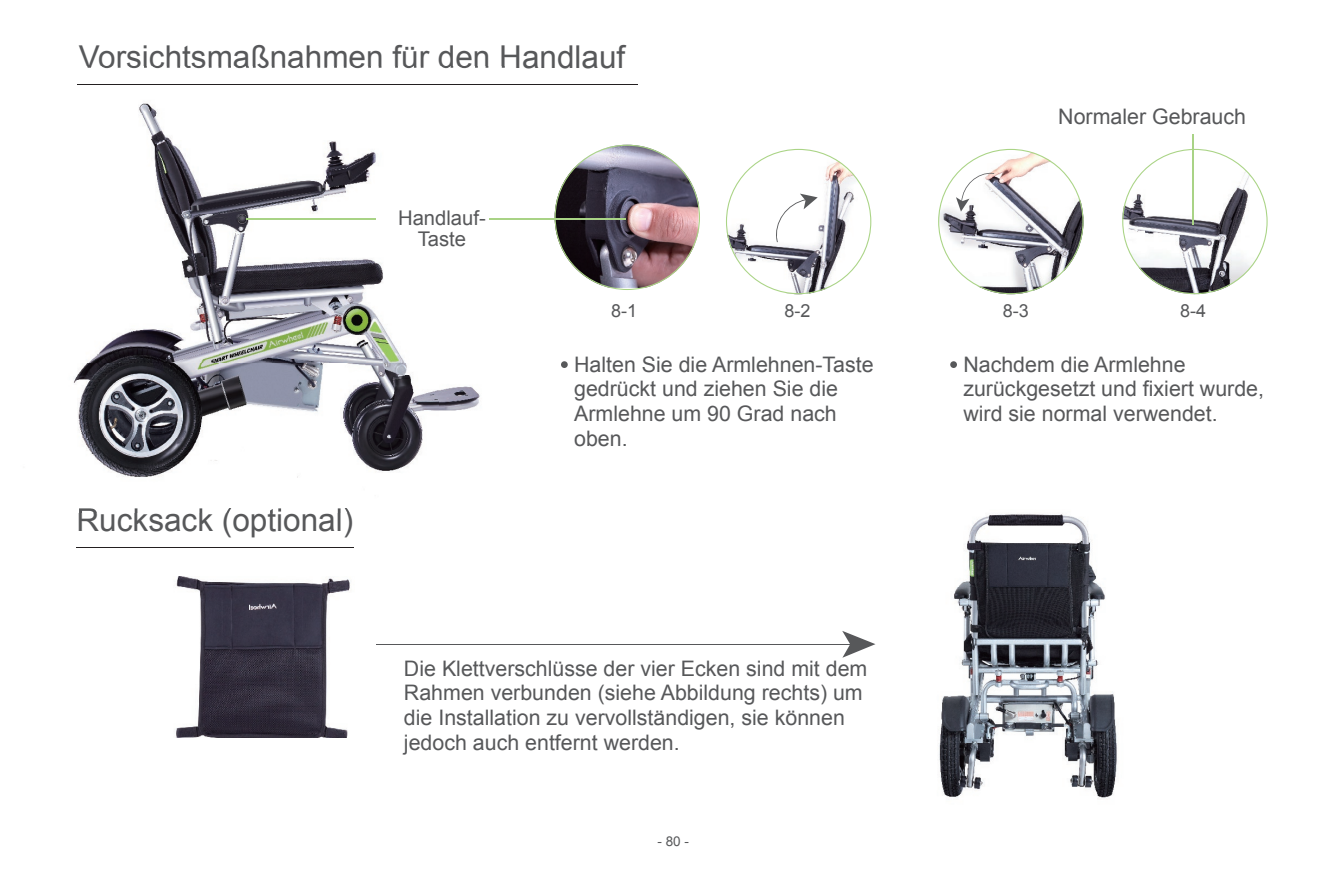
<style>
.page{position:relative;width:1340px;height:893px;background:#fff}
.page>*{position:absolute;margin:0;border:0;box-sizing:border-box;transform-origin:0 0}
.t1{font:31.5px "Arial";color:#57585a}
.t2{font:21.38px/24.8px "Arial";color:#57585a}
.t3{font:20.25px/20.2px "Arial";color:#57585a;text-align:center}
.t4{font:18px "Arial";color:#57585a}
.t5{font:13.5px "Arial";color:#57585a}
</style>
<div class="page">
<hr style="left:77px;top:547px;width:277px;height:1px;background:#231f20">
<img style="left:939px;top:513px;width:178px;height:286px">
<img style="left:176px;top:576px;width:174px;height:161px">
<svg style="left:842px;top:631px;width:33px;height:27px"></svg>
<hr style="left:376px;top:644px;width:478px;height:1px;background:#57585a">
<img style="left:73px;top:68px;width:146px;height:409px">
<img style="left:219px;top:68px;width:292px;height:410px">
<img style="left:87px;top:66px;width:418px;height:2px">
<img style="left:79px;top:508px;width:271px;height:5px">
<hr style="left:77px;top:84px;width:561px;height:1px;background:#231f20">
<img style="left:554px;top:145px;width:146px;height:145px">
<svg style="left:1122px;top:149px;width:145px;height:145px"></svg>
<svg style="left:726px;top:149px;width:145px;height:145px"></svg>
<svg style="left:938px;top:149px;width:145px;height:145px"></svg>
<div style="left:561px;top:361px;width:6px;height:7px;background:#57585a;border-radius:50%"></div>
<div style="left:950px;top:361px;width:7px;height:7px;background:#57585a;border-radius:50%"></div>
<hr style="left:246px;top:218px;width:130px;height:1px;background:#a9d386">
<hr style="left:489px;top:218px;width:137px;height:1px;background:#a9d386">
<hr style="left:1192px;top:134px;width:1px;height:90px;background:#a9d386">
<h1 class="t1" style="left:79px;top:36px;width:548px">Vorsichtsmaßnahmen für den Handlauf</h1>
<p class="t3" style="left:398px;top:208px;width:89px">Handlauf-<br>Taste</p>
<p class="t2" style="left:1058px;top:104px;width:189px">Normaler Gebrauch</p>
<p class="t4" style="left:611px;top:299px;width:28px">8-1</p>
<p class="t4" style="left:784px;top:299px;width:28px">8-2</p>
<p class="t4" style="left:1002px;top:299px;width:28px">8-3</p>
<p class="t4" style="left:1180px;top:299px;width:28px">8-4</p>
<h1 class="t1" style="left:77px;top:499px;width:278px">Rucksack (optional)</h1>
<p class="t2" style="left:574px;top:352px;width:301px">Halten Sie die Armlehnen-Taste gedrückt und ziehen Sie die<br>Armlehne um 90 Grad nach oben.</p>
<p class="t2" style="left:963px;top:352px;width:302px">Nachdem die Armlehne zurückgesetzt und fixiert wurde, wird sie normal verwendet.</p>
<p class="t2" style="left:404px;top:656px;width:465px">Die Klettverschlüsse der vier Ecken sind mit dem Rahmen verbunden (siehe Abbildung rechts) um die Installation zu vervollständigen, sie können jedoch auch entfernt werden.</p>
<p class="t5" style="left:657px;top:833px;width:33px">- 80 -</p>
</div>
